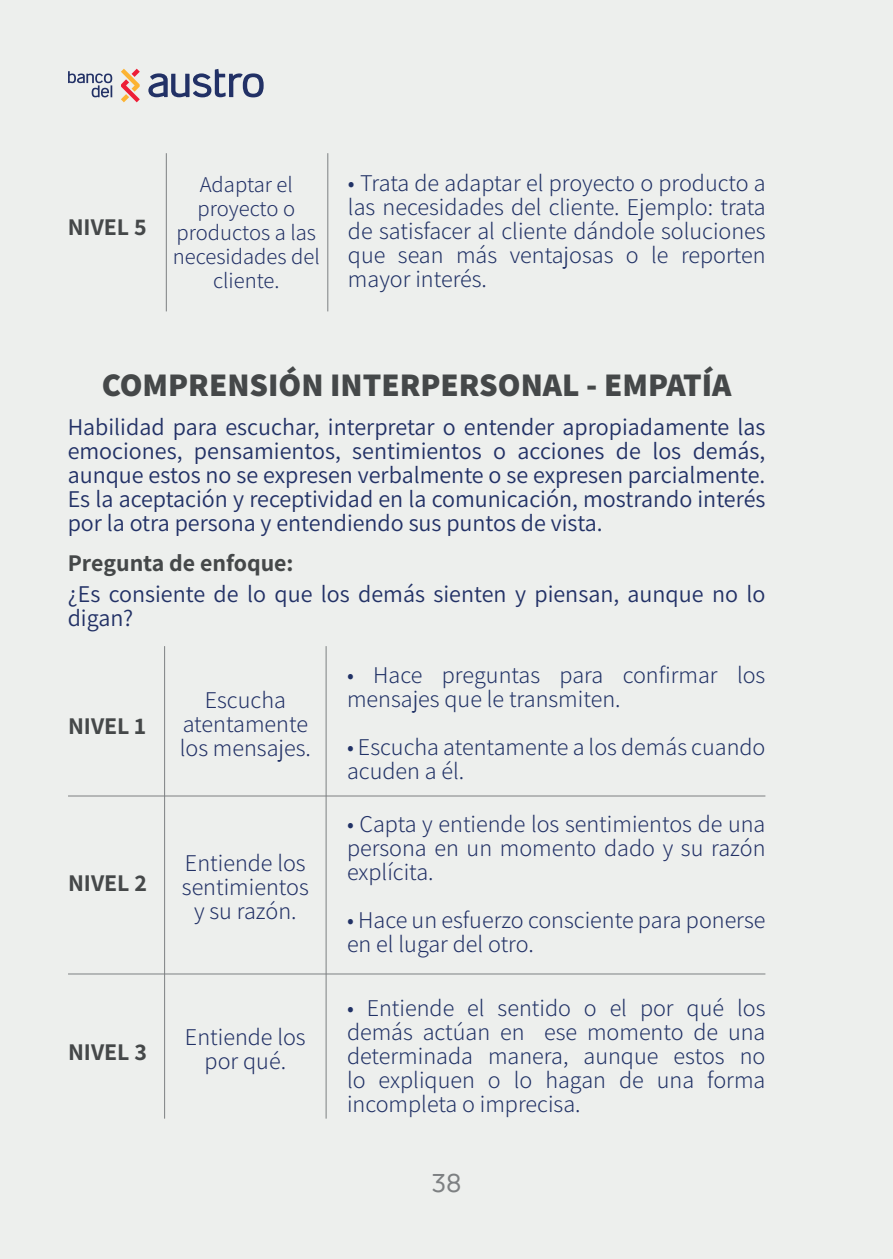
<style>
.page{position:relative;width:893px;height:1259px;background:#edefed}
.page>*{position:absolute;margin:0;border:0;box-sizing:border-box;transform-origin:0 0}
.t1{font:800 33px "Assistant";color:#454849}
.t2{font:30px "Texta";color:#7d8082}
.t3{font:300 24px/24px "Assistant";color:#213266;text-align:justify}
.t4{font:24px/24px "Assistant";color:#223166;text-align:justify}
.t5{font:300 24px/24px "Assistant";color:#223166;text-align:center}
.t6{font:700 24px "Assistant";color:#454849}
.t7{font:300 22.5px/24px "Assistant";color:#223166;text-align:center}
.s1{color:#213266}
</style>
<div class="page">
<svg style="left:121px;top:69px;width:19px;height:33px"></svg>
<svg style="left:148px;top:69px;width:116px;height:28px"></svg>
<svg style="left:68px;top:71px;width:44px;height:26px"></svg>
<hr style="left:166px;top:153px;width:1px;height:158px;background:#7d8082">
<hr style="left:327px;top:153px;width:1px;height:158px;background:#7d8082">
<hr style="left:164px;top:646px;width:1px;height:472px;background:#7d8082">
<hr style="left:326px;top:646px;width:1px;height:472px;background:#7d8082">
<hr style="left:68px;top:795px;width:697px;height:1px;background:#7d8082">
<hr style="left:68px;top:973px;width:697px;height:1px;background:#7d8082">
<p class="t6" style="left:68px;top:210px;width:80px">NIVEL 5</p>
<p class="t7" style="left:173px;top:172px;width:148px">Adaptar el proyecto o productos a las necesidades del cliente.</p>
<p class="t3" style="left:348px;top:170px;width:419px">• Trata de adaptar el proyecto o producto a las necesidades del cliente. Ejemplo: trata de satisfacer al cliente dándole soluciones que sean más ventajosas o le reporten mayor interés.</p>
<p class="t1" style="left:102px;top:362px;width:631px">COMPRENSIÓN INTERPERSONAL - EMPATÍA</p>
<p class="t4" style="left:68px;top:414px;width:699px">Habilidad para escuchar, interpretar o entender apropiadamente las emociones, pensamientos, sentimientos o acciones de los demás, aunque estos no se expresen verbalmente o se expresen parcialmente.<br>Es la aceptación y receptividad en la comunicación, mostrando interés por la otra persona y entendiendo sus puntos de vista.</p>
<p class="t6" style="left:68px;top:546px;width:227px">Pregunta de enfoque:</p>
<p class="t4" style="left:68px;top:581px;width:699px">¿Es consiente de lo que los demás sienten y piensan, aunque no lo digan?</p>
<p class="t6" style="left:68px;top:709px;width:79px">NIVEL 1</p>
<p class="t5" style="left:180px;top:686px;width:133px">Escucha atentamente los mensajes.</p>
<p class="t6" style="left:68px;top:866px;width:80px">NIVEL 2</p>
<p class="t5" style="left:182px;top:850px;width:128px">Entiende los sentimientos y su razón.</p>
<p class="t6" style="left:68px;top:1035px;width:80px">NIVEL 3</p>
<p class="t5" style="left:185px;top:1023px;width:122px">Entiende los por qué.</p>
<p class="t3" style="left:347px;top:662px;width:420px">• Hace preguntas para confirmar los mensajes que le transmiten.</p>
<p class="t3" style="left:347px;top:734px;width:420px">• Escucha atentamente a los demás cuando acuden a él.</p>
<p class="t5" style="left:347px;top:810px;width:420px;text-align:justify"><span class="s1">•</span> Capta y entiende los sentimientos de una persona en un momento dado y su razón explícita.</p>
<p class="t5" style="left:347px;top:906px;width:420px;text-align:left"><span class="s1">•</span> Hace un esfuerzo consciente para ponerse en el lugar del otro.</p>
<p class="t3" style="left:347px;top:994px;width:420px">• Entiende el sentido o el por qué los demás actúan en ese momento de una determinada manera, aunque estos no lo expliquen o lo hagan de una forma incompleta o imprecisa.</p>
<p class="t2" style="left:432px;top:1167px;width:32px">38</p>
</div>
